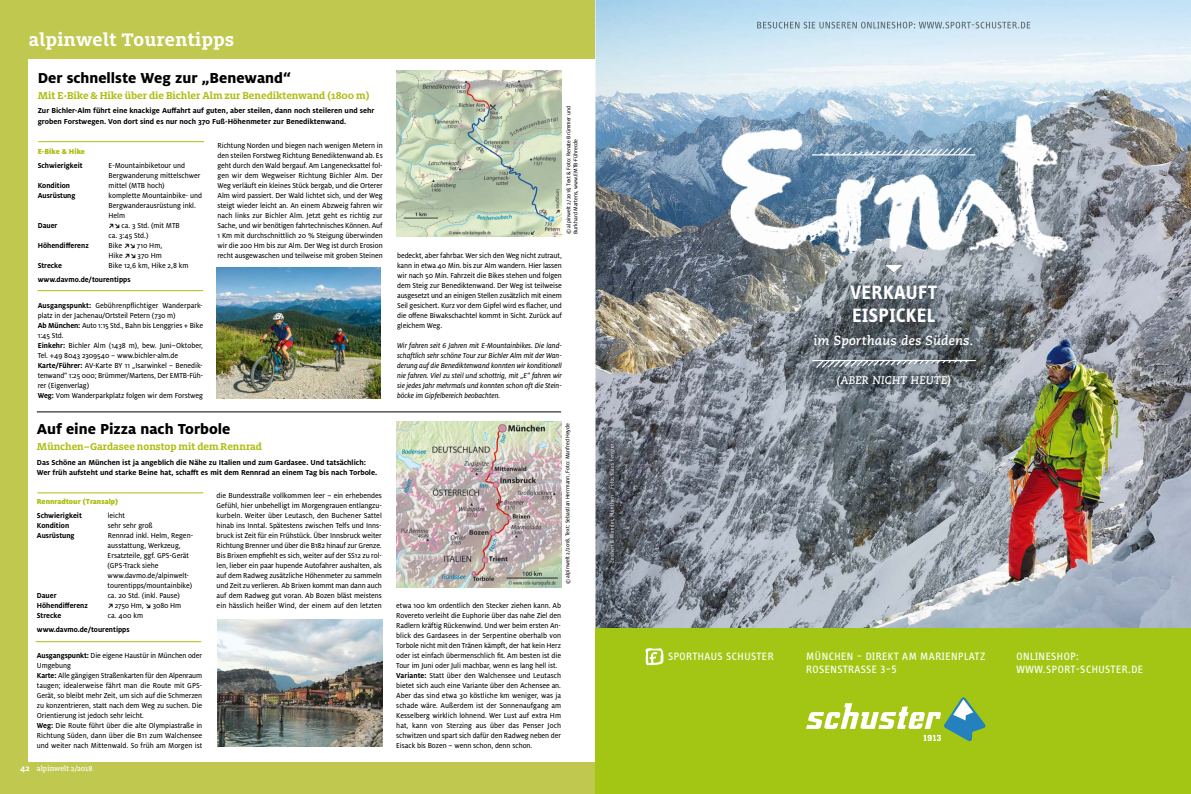
<style>
.page{position:relative;width:1191px;height:794px;background:#c1c84f}
.page>*{position:absolute;margin:0;border:0;box-sizing:border-box;transform-origin:0 0}
.t1{font:700 20px "Milo Slab OT";letter-spacing:.025em;color:#fff}
.t2{font:700 20px/23px "Info OT Disp";letter-spacing:.04em;color:#fff}
.t3{font:800 16px "Milo OT";color:#000}
.t4{font:italic 700 13px "Caecilia Com 76";letter-spacing:.015em;color:#fff}
.t5{font:700 11px "Milo Slab OT";color:#aebd10}
.t6{font:11px/13.5px "Info OT Disp";letter-spacing:.05em;color:#fff}
.t7{font:italic 700 11px "Caecilia Com 76";letter-spacing:.015em;color:#fff}
.t8{font:8px/10px "Milo OT Text";letter-spacing:-.005em;color:#000;scale:.96 1}
.t9{font:700 8px/10.5px "Milo OT";color:#000}
.t10{font:8px/10px "Milo OT Text Ita";letter-spacing:-.005em;color:#000;text-align:justify;scale:.96 1}
.t11{font:700 8px "Milo OT";color:#000;scale:.96 1}
.t12{font:900 8px "Milo OT";color:#aebd10;scale:.96 1}
.t13{font:500 8px "Milo Slab OT";color:#fff}
.t14{font:6px/7px "Milo OT Text";color:#000;scale:.96 1}
.s1{font-family:"Milo OT";font-weight:700}
.s2{font-family:"Milo OT";font-weight:700;font-size:9px}
.s3{font-size:7px}
</style>
<div class="page">
<div style="left:28px;top:59px;width:1139px;height:702px;background:#fff"></div>
<img style="left:397px;top:422px;width:164px;height:166px">
<hr style="left:37px;top:492px;width:166px;height:1px;background:#aebd10">
<hr style="left:36px;top:641px;width:165px;height:1px;background:#aebd10">
<hr style="left:37px;top:412px;width:524px;height:1px;background:#000">
<div style="left:217px;top:619px;width:166px;height:131px;background:linear-gradient(to right,#fff,#fff)"></div>
<img style="left:217px;top:619px;width:166px;height:127px">
<img style="left:595px;top:0;width:596px;height:628px">
<svg style="left:815px;top:361px;width:158px;height:8px"></svg>
<hr style="left:812px;top:360px;width:163px;height:1px;background:#fff">
<svg style="left:885px;top:265px;width:17px;height:7px"></svg>
<img style="left:712px;top:106px;width:363px;height:156px">
<img style="left:609px;top:443px;width:6px;height:120px">
<img style="left:757px;top:22px;width:273px;height:6px">
<div style="left:595px;top:628px;width:596px;height:166px;background:#a2c613"></div>
<svg style="left:806px;top:697px;width:179px;height:44px"></svg>
<svg style="left:645px;top:648px;width:18px;height:17px"></svg>
<img style="left:396px;top:71px;width:165px;height:166px">
<hr style="left:38px;top:141px;width:166px;height:1px;background:#aebd10">
<hr style="left:37px;top:290px;width:166px;height:1px;background:#aebd10">
<img style="left:217px;top:268px;width:163px;height:130px">
<h1 class="t1" style="left:29px;top:32px;width:207px">alpinwelt Tourentipps</h1>
<h2 class="t3" style="left:38px;top:72px;width:255px">Der schnellste Weg zur „Benewand“</h2>
<h3 class="t5" style="left:38px;top:91px;width:333px">Mit E-Bike &amp; Hike über die Bichler Alm zur Benediktenwand (1800 m)</h3>
<p class="t9" style="left:38px;top:106px;width:338px">Zur Bichler-Alm führt eine knackige Auffahrt auf guten, aber steilen, dann noch steileren und sehr groben Forstwegen. Von dort sind es nur noch 370 Fuß-Höhenmeter zur Benediktenwand.</p>
<p class="t12" style="left:38px;top:149px;width:51px">E-Bike &amp; Hike</p>
<p class="t11" style="left:38px;top:162px;width:48px">Schwierigkeit</p>
<p class="t8" style="left:108px;top:161px;width:97px">E-Mountainbiketour und<br>Bergwanderung mittelschwer</p>
<p class="t11" style="left:38px;top:182px;width:35px">Kondition</p>
<p class="t8" style="left:109px;top:181px;width:60px">mittel (MTB hoch)</p>
<p class="t11" style="left:38px;top:192px;width:41px">Ausrüstung</p>
<p class="t8" style="left:108px;top:191px;width:99px">komplette Mountainbike- und<br>Bergwanderausrüstung inkl.<br>Helm</p>
<p class="t11" style="left:38px;top:222px;width:22px">Dauer</p>
<p class="t8" style="left:108px;top:221px;width:76px;text-indent:6px">● ca. 3 Std. (mit MTB ca. 3:45 Std.)</p>
<p class="t11" style="left:38px;top:242px;width:55px">Höhendifferenz</p>
<p class="t8" style="left:108px;top:241px;width:58px">Bike ● 710 Hm,<br>Hike ● 370 Hm</p>
<p class="t11" style="left:38px;top:262px;width:27px">Strecke</p>
<p class="t8" style="left:109px;top:261px;width:85px">Bike 12,6 km, Hike 2,8 km</p>
<p class="t11" style="left:38px;top:276px;width:98px">www.davmo.de/tourentipps</p>
<p class="t8" style="left:38px;top:301px;width:174px"><span class="s1">Ausgangspunkt:</span> Gebührenpflichtiger Wanderpark&shy;platz in der Jachenau/Ortsteil Petern (730 m)<br><span class="s1">Ab München:</span> Auto 1:15 Std., Bahn bis Lenggries + Bike 1:45 Std.<br><span class="s1">Einkehr:</span> Bichler Alm (1438 m), bew. Juni–Oktober, Tel. +49 8043 2309540 – www.bichler-alm.de <span class="s1">Karte/Führer:</span> AV-Karte BY 11 „Isarwinkel – Benedik&shy;tenwand“ 1:25 000; Brümmer/Martens, Der EMTB-Füh&shy;rer (Eigenverlag)<br><span class="s1">Weg:</span> Vom Wanderparkplatz folgen wir dem Forstweg</p>
<p class="t8" style="left:217px;top:141px;width:174px;text-align:justify">Richtung Norden und biegen nach wenigen Metern in den steilen Forstweg Richtung Benediktenwand ab. Es geht durch den Wald bergauf. Am Langenecksattel fol&shy;gen wir dem Wegweiser Richtung Bichler Alm. Der Weg verläuft ein kleines Stück bergab, und die Orterer Alm wird passiert. Der Wald lichtet sich, und der Weg steigt wieder leicht an. An einem Abzweig fahren wir nach links zur Bichler Alm. Jetzt geht es richtig zur Sache, und wir benötigen fahrtechnisches Können. Auf 1 Km mit durchschnittlich 20 % Steigung überwinden wir die 200 Hm bis zur Alm. Der Weg ist durch Erosion recht ausgewaschen und teilweise mit groben Steinen</p>
<h2 class="t3" style="left:37px;top:423px;width:195px">Auf eine Pizza nach Torbole</h2>
<h3 class="t5" style="left:37px;top:442px;width:226px">München–Gardasee nonstop mit dem Rennrad</h3>
<p class="t9" style="left:37px;top:457px;width:342px">Das Schöne an München ist ja angeblich die Nähe zu Italien und zum Gardasee. Und tatsächlich:<br>Wer früh aufsteht und starke Beine hat, schafft es mit dem Rennrad an einem Tag bis nach Torbole.</p>
<p class="t12" style="left:37px;top:499px;width:86px">Rennradtour (Transalp)</p>
<p class="t11" style="left:37px;top:512px;width:48px">Schwierigkeit</p>
<p class="t8" style="left:108px;top:511px;width:19px">leicht</p>
<p class="t11" style="left:37px;top:522px;width:35px">Kondition</p>
<p class="t8" style="left:108px;top:521px;width:48px">sehr sehr groß</p>
<p class="t11" style="left:37px;top:532px;width:41px">Ausrüstung</p>
<p class="t8" style="left:108px;top:531px;width:91px">Rennrad inkl. Helm, Regen&shy;ausstattung, Werkzeug,<br>Ersatzteile, ggf. GPS-Gerät (GPS-Track siehe www.davmo.de/alpinwelt&shy;tourentipps/mountainbike)</p>
<p class="t11" style="left:37px;top:592px;width:22px">Dauer</p>
<p class="t8" style="left:108px;top:591px;width:77px">ca. 20 Std. (inkl. Pause)</p>
<p class="t11" style="left:37px;top:602px;width:55px">Höhendifferenz</p>
<p class="t8" style="left:115px;top:601px;width:71px">2750 Hm, ● 3080 Hm</p>
<p class="t11" style="left:37px;top:612px;width:27px">Strecke</p>
<p class="t8" style="left:108px;top:611px;width:38px">ca. 400 km</p>
<p class="t11" style="left:37px;top:626px;width:98px">www.davmo.de/tourentipps</p>
<p class="t8" style="left:37px;top:651px;width:174px"><span class="s1">Ausgangspunkt:</span> Die eigene Haustür in München oder Umgebung<br><span class="s1">Karte:</span> Alle gängigen Straßenkarten für den Alpenraum taugen; idealerweise fährt man die Route mit GPS-Gerät, so bleibt mehr Zeit, um sich auf die Schmerzen zu konzentrieren, statt nach dem Weg zu suchen. Die Orientierung ist jedoch sehr leicht.<br><span class="s1">Weg:</span> Die Route führt über die alte Olympiastraße in Richtung Süden, dann über die B11 zum Walchensee und weiter nach Mittenwald. So früh am Morgen ist</p>
<p class="t8" style="left:217px;top:491px;width:174px;text-align:justify">die Bundesstraße vollkommen leer – ein erhebendes Gefühl, hier unbehelligt im Morgengrauen entlangzu&shy;kurbeln. Weiter über Leutasch, den Buchener Sattel hinab ins Inntal. Spätestens zwischen Telfs und Inns&shy;bruck ist Zeit für ein Frühstück. Über Innsbruck weiter Richtung Brenner und über die B182 hinauf zur Grenze.<br>Bis Brixen empfiehlt es sich, weiter auf der SS12 zu rol&shy;len, lieber ein paar hupende Autofahrer aushalten, als auf dem Radweg zusätzliche Höhenmeter zu sammeln und Zeit zu verlieren. Ab Brixen kommt man dann auch auf dem Radweg gut voran. Ab Bozen bläst meistens ein hässlich heißer Wind, der einem auf den letzten</p>
<p class="t13" style="left:20px;top:766px;width:74px"><span class="s2">42</span> alpinwelt 2/2018</p>
<p class="t14" style="left:565px;top:234px;width:135px;rotate:-90deg"><span class="s3">©</span> alpinwelt 2/2018, Text &amp; Foto: Renate Brümmer und<br>Burkhard Martens, www.EMTB-Führer.de</p>
<p class="t8" style="left:397px;top:251px;width:173px;text-align:justify">bedeckt, aber fahrbar. Wer sich den Weg nicht zutraut, kann in etwa 40 Min. bis zur Alm wandern. Hier lassen wir nach 50 Min. Fahrzeit die Bikes stehen und folgen dem Steig zur Benediktenwand. Der Weg ist teilweise ausgesetzt und an einigen Stellen zusätzlich mit einem Seil gesichert. Kurz vor dem Gipfel wird es flacher, und die offene Biwakschachtel kommt in Sicht. Zurück auf gleichem Weg.</p>
<p class="t10" style="left:397px;top:341px;width:173px">Wir fahren seit 6 Jahren mit E-Mountainbikes. Die land&shy;schaftlich sehr schöne Tour zur Bichler Alm mit der Wan&shy;derung auf die Benediktenwand konnten wir konditionell nie fahren. Viel zu steil und schottrig, mit „E“ fahren wir sie jedes Jahr mehrmals und konnten schon oft die Stein&shy;böcke im Gipfelbereich beobachten.</p>
<p class="t14" style="left:564px;top:584px;width:169px;rotate:-90deg"><span class="s3">©</span> alpinwelt 2/2018, Text: Sebastian Herrmann, Foto: Manfred Heyde</p>
<p class="t8" style="left:396px;top:601px;width:173px">etwa 100 km ordentlich den Stecker ziehen kann. Ab Rovereto verleiht die Euphorie über das nahe Ziel den Radlern kräftig Rückenwind. Und wer beim ersten An&shy;blick des Gardasees in der Serpentine oberhalb von Torbole nicht mit den Tränen kämpft, der hat kein Herz oder ist einfach übermenschlich fit. Am besten ist die Tour im Juni oder Juli machbar, wenn es lang hell ist.<br><span class="s1">Variante:</span> Statt über den Walchensee und Leutasch bietet sich auch eine Variante über den Achensee an.<br>Aber das sind etwa 30 köstliche km weniger, was ja schade wäre. Außerdem ist der Sonnenaufgang am Kesselberg wirklich lohnend. Wer Lust auf extra Hm hat, kann von Sterzing aus über das Penser Joch schwitzen und spart sich dafür den Radweg neben der Eisack bis Bozen – wenn schon, denn schon.</p>
<h1 class="t2" style="left:850px;top:283px;width:88px">VERKAUFT<br>EISPICKEL</h1>
<h3 class="t4" style="left:813px;top:331px;width:161px">im Sporthaus des Südens.</h3>
<h3 class="t7" style="left:836px;top:373px;width:116px">(ABER NICHT HEUTE)</h3>
<h3 class="t6" style="left:806px;top:649px;width:181px">MÜNCHEN – DIREKT AM MARIENPLATZ<br>ROSENSTRASSE 3–5</h3>
<h3 class="t6" style="left:668px;top:649px;width:107px">SPORTHAUS SCHUSTER</h3>
<h3 class="t6" style="left:1016px;top:649px;width:128px">ONLINESHOP:<br>WWW.SPORT-SCHUSTER.DE</h3>
</div>
